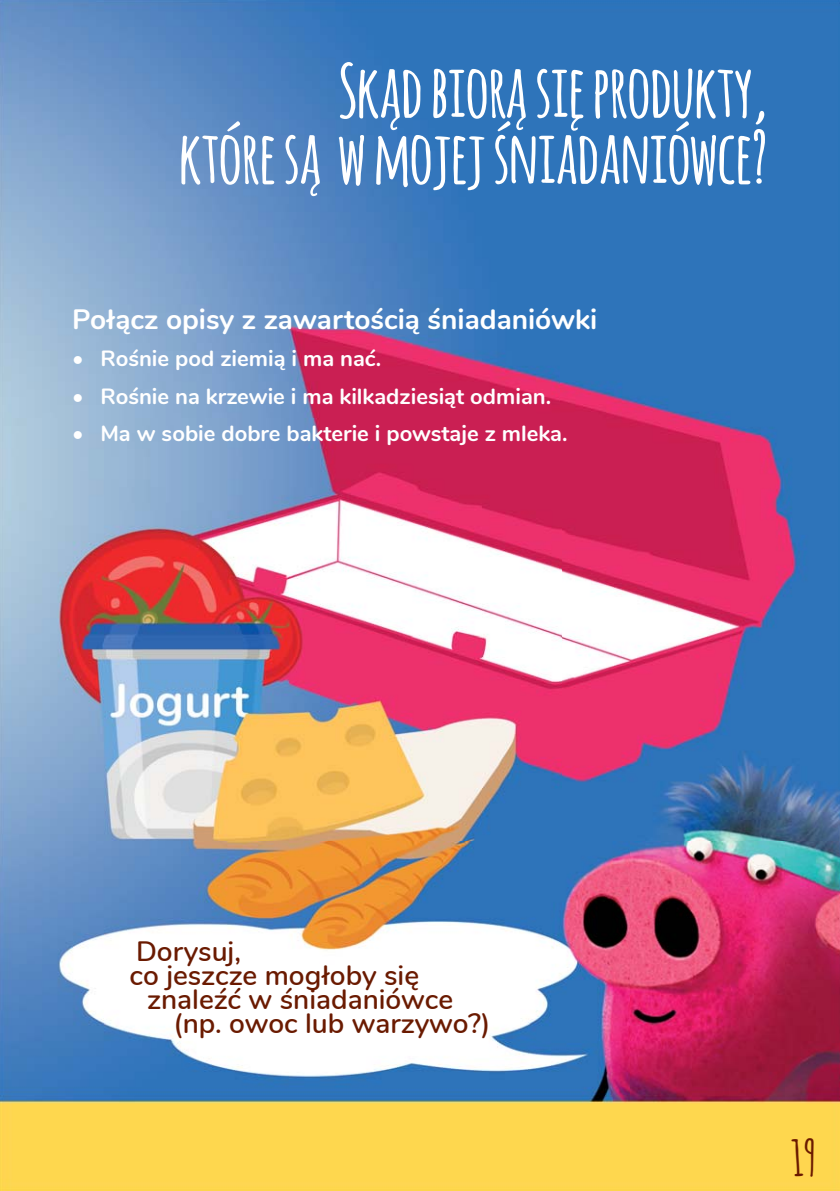
<style>
.page{position:relative;width:840px;height:1191px;background:#fff}
.page>*{position:absolute;margin:0;border:0;box-sizing:border-box;transform-origin:0 0}
.t1{font:700 72px/66px "Amatic";color:#fff;text-align:right}
.t2{font:700 48px "Amatic";color:#6a1a00}
.t3{font:600 28px "Nunito";color:#6a1a00}
.t4{font:700 28px "Nunito";color:#fff}
.t5{font:700 22px "Nunito";color:#fff}
</style>
<div class="page">
<img style="left:0;top:0;width:839px;height:1191px">
<img style="left:791px;top:1138px;width:22px;height:39px">
<h1 class="t1" style="left:179px;top:60px;width:590px">SKĄD BIORĄ SIĘ PRODUKTY,<br>KTÓRE SĄ W MOJEJ ŚNIADANIÓWCE?</h1>
<p class="t4" style="left:72px;top:300px;width:526px">Połącz opisy z zawartością śniadaniówki</p>
<p class="t5" style="left:72px;top:344px;width:310px">• Rośnie pod ziemią i ma nać.</p>
<p class="t5" style="left:72px;top:381px;width:480px">• Rośnie na krzewie i ma kilkadziesiąt odmian.</p>
<p class="t5" style="left:72px;top:419px;width:496px">• Ma w sobie dobre bakterie i powstaje z mleka.</p>
<p class="t3" style="left:136px;top:932px;width:106px">Dorysuj,</p>
<p class="t3" style="left:129px;top:956px;width:291px">co jeszcze mogłoby się</p>
<p class="t3" style="left:147px;top:980px;width:307px">znaleźć w śniadaniówce</p>
<p class="t3" style="left:173px;top:1004px;width:318px">(np. owoc lub warzywo?)</p>
<h2 class="t2" style="left:791px;top:1131px;width:25px">19</h2>
</div>
